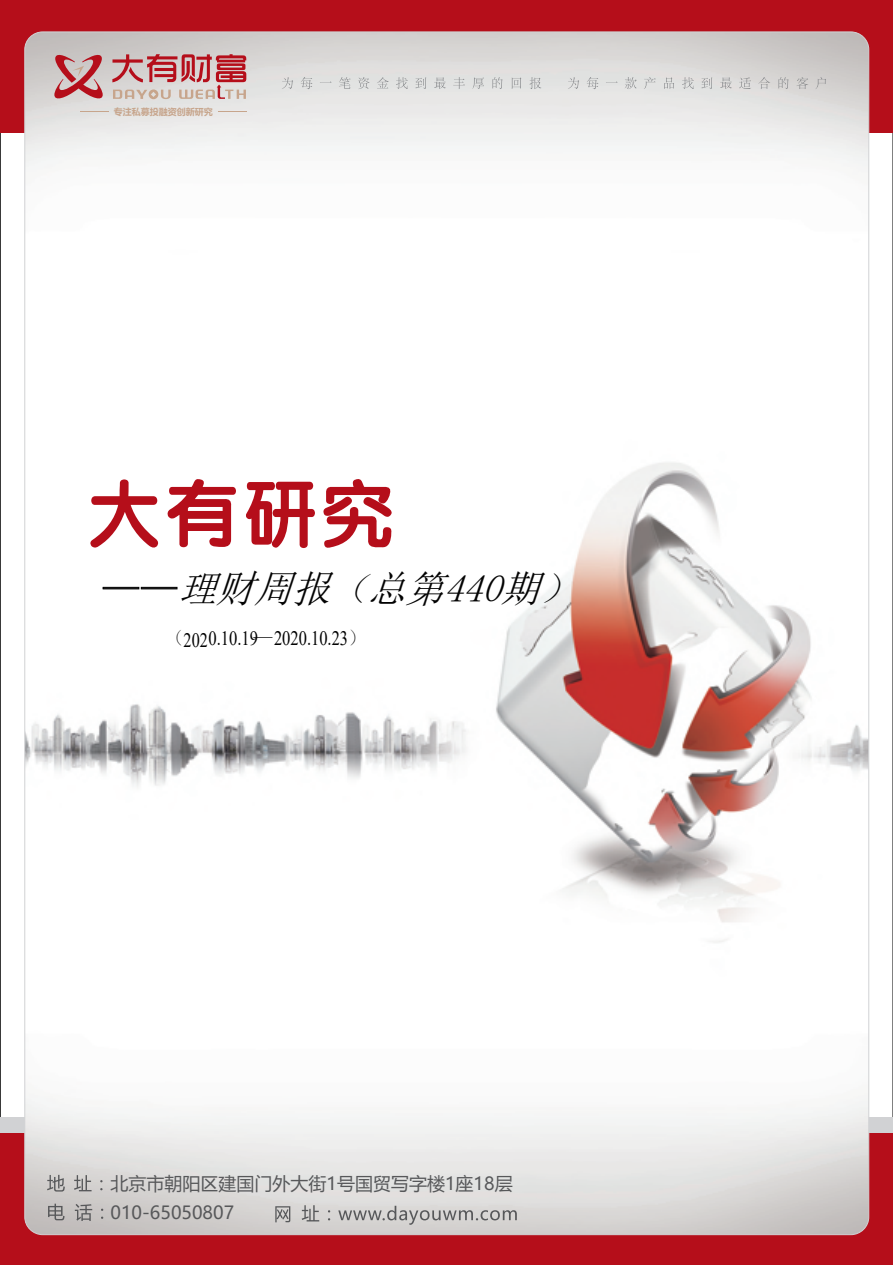
<style>
.page{position:relative;width:893px;height:1265px;background:#fff}
.page>*{position:absolute;margin:0;border:0;box-sizing:border-box;transform-origin:0 0}
.t1{font:italic 37.95px "Sim Sun";color:#030303}
.t2{font:20.4px "Times New Roman";color:#030303;scale:.79 1}
.t3{font:18px/29.7px "Microsoft Ya Hei";color:#57585a}
.t4{font:700 9px "Microsoft Ya Hei";color:#c7a58c}
.s1{font-style:normal;font-size:39.9px}
.s2{font-family:"Sim Sun"}
.s3{font-size:20.25px}
</style>
<div class="page">
<div style="left:0;top:1132px;width:893px;height:133px;background:#b50e1a"></div>
<div style="left:0;top:0;width:893px;height:132px;background:#b50e1a"></div>
<div style="left:0;top:1117px;width:893px;height:15px;background:#d1d2d4"></div>
<img style="left:25px;top:32px;width:844px;height:1203px">
<svg style="left:90px;top:478px;width:302px;height:70px"></svg>
<svg style="left:47px;top:1175px;width:18px;height:16px"></svg>
<svg style="left:48px;top:1204px;width:44px;height:17px"></svg>
<svg style="left:101px;top:1209px;width:2px;height:10px"></svg>
<svg style="left:275px;top:1206px;width:15px;height:16px"></svg>
<svg style="left:302px;top:1205px;width:28px;height:16px"></svg>
<svg style="left:338px;top:1206px;width:179px;height:19px"></svg>
<svg style="left:54px;top:53px;width:49px;height:48px"></svg>
<svg style="left:219px;top:111px;width:28px;height:1px"></svg>
<svg style="left:112px;top:54px;width:134px;height:45px"></svg>
<svg style="left:282px;top:77px;width:11px;height:12px"></svg>
<svg style="left:301px;top:77px;width:11px;height:12px"></svg>
<svg style="left:320px;top:81px;width:12px;height:2px"></svg>
<svg style="left:339px;top:77px;width:12px;height:12px"></svg>
<svg style="left:358px;top:77px;width:12px;height:12px"></svg>
<svg style="left:377px;top:77px;width:12px;height:11px"></svg>
<svg style="left:396px;top:77px;width:12px;height:12px"></svg>
<svg style="left:415px;top:77px;width:11px;height:12px"></svg>
<svg style="left:434px;top:77px;width:12px;height:12px"></svg>
<svg style="left:453px;top:77px;width:12px;height:12px"></svg>
<svg style="left:472px;top:77px;width:12px;height:12px"></svg>
<svg style="left:492px;top:77px;width:11px;height:12px"></svg>
<svg style="left:512px;top:77px;width:9px;height:12px"></svg>
<svg style="left:529px;top:77px;width:12px;height:12px"></svg>
<svg style="left:568px;top:77px;width:11px;height:12px"></svg>
<svg style="left:587px;top:77px;width:11px;height:12px"></svg>
<svg style="left:606px;top:81px;width:12px;height:2px"></svg>
<svg style="left:625px;top:77px;width:12px;height:12px"></svg>
<svg style="left:644px;top:77px;width:12px;height:12px"></svg>
<svg style="left:664px;top:77px;width:10px;height:12px"></svg>
<svg style="left:682px;top:77px;width:12px;height:12px"></svg>
<svg style="left:701px;top:77px;width:11px;height:12px"></svg>
<svg style="left:720px;top:77px;width:12px;height:12px"></svg>
<svg style="left:739px;top:77px;width:12px;height:12px"></svg>
<svg style="left:758px;top:77px;width:12px;height:12px"></svg>
<svg style="left:778px;top:77px;width:11px;height:12px"></svg>
<svg style="left:796px;top:77px;width:12px;height:12px"></svg>
<svg style="left:815px;top:77px;width:11px;height:12px"></svg>
<svg style="left:74px;top:1175px;width:29px;height:16px"></svg>
<div style="left:103px;top:587px;width:36px;height:2px;border:1px solid #030303"></div>
<div style="left:141px;top:587px;width:36px;height:2px;border:1px solid #030303"></div>
<svg style="left:80px;top:111px;width:28px;height:1px"></svg>
<p class="t4" style="left:114px;top:105px;width:100px">专注私募投融资创新研究</p>
<h1 class="t1" style="left:102px;top:569px;width:488px"><span class="s1">— —</span> 理财周报（总第440期）</h1>
<p class="t2" style="left:167px;top:624px;width:251px"><span class="s2">（</span>202<span class="s3">0.10.19</span><span class="s2">—</span>2020.10.23<span class="s2">）</span></p>
<p class="t3" style="left:110px;top:1168px;width:404px">北京市朝阳区建国门外大街1号国贸写字楼1座18层<br>010-65050807</p>
</div>
